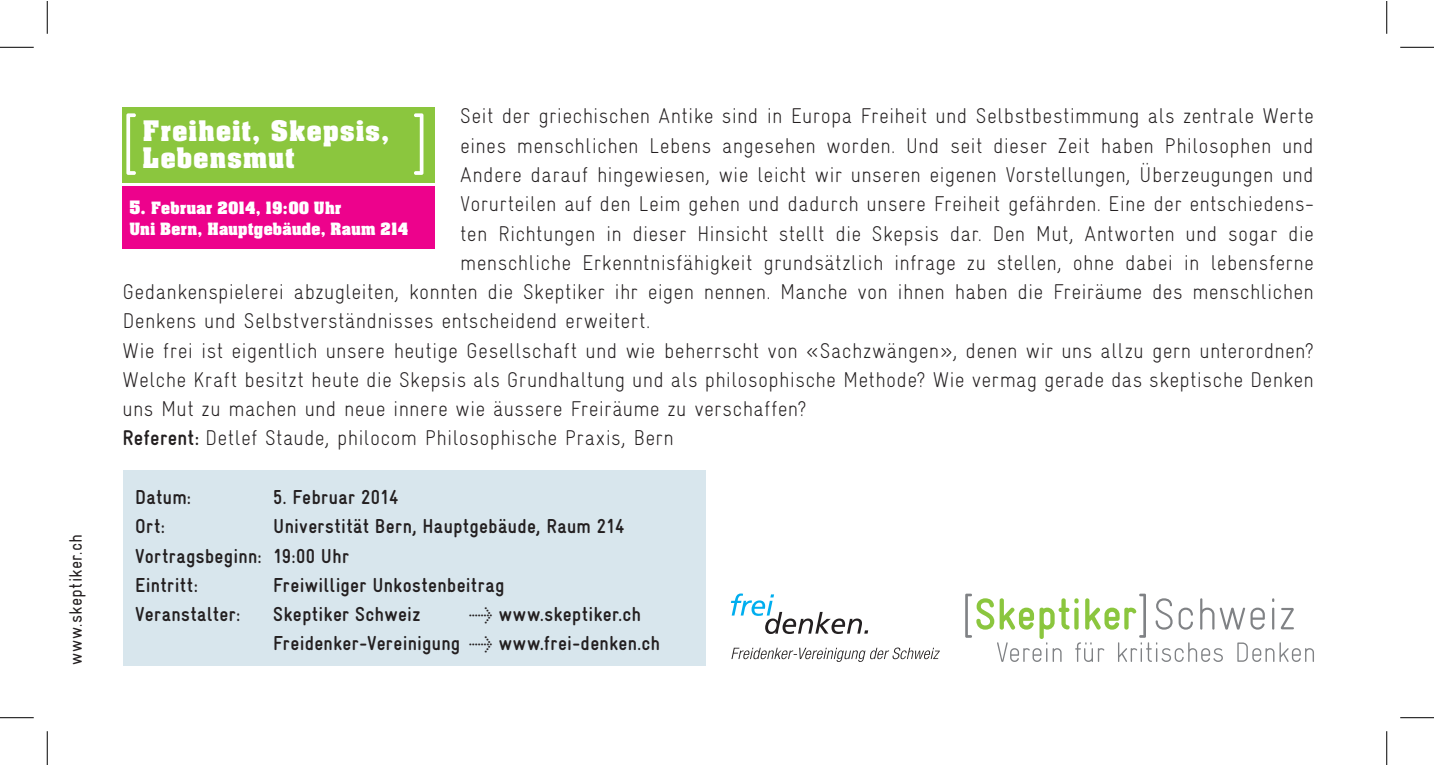
<style>
.page{position:relative;width:1434px;height:765px;background:#fff}
.page>*{position:absolute;margin:0;border:0;box-sizing:border-box;transform-origin:0 0}
.t1{font:700 24.07px/26.6px "Aachen";letter-spacing:.055em;color:#fff}
.t2{font:300 21.38px "Gravur Condensed";letter-spacing:.01em;color:#231f20}
.t3{font:700 20.25px/29.2px "Gravur Condensed";letter-spacing:.015em;color:#231f20}
.t4{font:condensed 18px "Gravur";letter-spacing:.02em;color:#231f20}
.t5{font:700 14.4px/20.5px "Aachen";letter-spacing:.02em;color:#fff}
.s1{font-weight:700}
.s2{font-size:15.75px}
.s3{font-family:"Meta"}
</style>
<div class="page">
<div style="left:123px;top:469px;width:582px;height:196px;background:#d8e6ed"></div>
<svg style="left:965px;top:593px;width:349px;height:68px"></svg>
<div style="left:123px;top:107px;width:312px;height:75px;background:#8bc63e"></div>
<div style="left:123px;top:187px;width:312px;height:62px;background:#ed028c"></div>
<svg style="left:126px;top:113px;width:10px;height:62px"></svg>
<svg style="left:414px;top:113px;width:9px;height:62px"></svg>
<svg style="left:731px;top:593px;width:137px;height:40px"></svg>
<svg style="left:731px;top:647px;width:209px;height:14px"></svg>
<hr style="left:0;top:47px;width:34px;height:1px;background:#000">
<hr style="left:1400px;top:47px;width:33px;height:1px;background:#000">
<hr style="left:0;top:717px;width:34px;height:1px;background:#000">
<hr style="left:1400px;top:717px;width:33px;height:1px;background:#000">
<hr style="left:47px;top:1px;width:1px;height:33px;background:#000">
<hr style="left:47px;top:730px;width:1px;height:34px;background:#000">
<hr style="left:1386px;top:1px;width:1px;height:33px;background:#000">
<hr style="left:1386px;top:730px;width:1px;height:34px;background:#000">
<p class="t4" style="left:66px;top:664px;width:132px;rotate:-90deg">www.skeptiker.ch</p>
<p class="t2" style="left:460px;top:104px;width:855px">Seit der griechischen Antike sind in Europa Freiheit und Selbstbestimmung als zentrale Werte</p>
<p class="t2" style="left:460px;top:133px;width:855px">eines menschlichen Lebens angesehen worden. Und seit dieser Zeit haben Philosophen und</p>
<p class="t2" style="left:460px;top:163px;width:855px">Andere darauf hingewiesen, wie leicht wir unseren eigenen Vorstellungen, Überzeugungen und</p>
<p class="t2" style="left:460px;top:192px;width:855px">Vorurteilen auf den Leim gehen und dadurch unsere Freiheit gefährden. Eine der entschiedens-</p>
<p class="t2" style="left:460px;top:221px;width:855px">ten Richtungen in dieser Hinsicht stellt die Skepsis dar. Den Mut, Antworten und sogar die</p>
<p class="t2" style="left:460px;top:250px;width:855px">menschliche Erkenntnisfähigkeit grundsätzlich infrage zu stellen, ohne dabei in lebensferne</p>
<p class="t2" style="left:123px;top:280px;width:1193px">Gedankenspielerei abzugleiten, konnten die Skeptiker ihr eigen nennen. Manche von ihnen haben die Freiräume des menschlichen</p>
<p class="t2" style="left:123px;top:309px;width:529px">Denkens und Selbstverständnisses entscheidend erweitert.</p>
<p class="t2" style="left:123px;top:338px;width:1193px">Wie frei ist eigentlich unsere heutige Gesellschaft und wie beherrscht von «Sachzwängen», denen wir uns allzu gern unterordnen?</p>
<p class="t2" style="left:123px;top:367px;width:1193px">Welche Kraft besitzt heute die Skepsis als Grundhaltung und als philosophische Methode? Wie vermag gerade das skeptische Denken</p>
<p class="t2" style="left:123px;top:396px;width:686px">uns Mut zu machen und neue innere wie äussere Freiräume zu verschaffen?</p>
<p class="t2" style="left:123px;top:426px;width:553px"><span class="s1">Referent:</span> Detlef Staude, philocom Philosophische Praxis, Bern</p>
<p class="t3" style="left:135px;top:482px;width:57px">Datum:</p>
<p class="t3" style="left:273px;top:482px;width:127px">5. Februar 2014</p>
<p class="t3" style="left:135px;top:511px;width:31px">Ort:</p>
<p class="t1" style="left:143px;top:117px;width:248px">Freiheit, Skepsis,<br>Lebensmut</p>
<p class="t5" style="left:129px;top:197px;width:280px"><span class="s2">5.</span> Februar 2014, 19:00 Uhr<br>Uni Bern, Hauptgebäude, Raum 214</p>
<p class="t3" style="left:135px;top:511px;width:491px;text-indent:138px">Universtität Bern, Hauptgebäude, Raum 214<br>Vortragsbeginn: 19:00 Uhr<br>Eintritt:</p>
<p class="t3" style="left:273px;top:570px;width:233px">Freiwilliger Unkostenbeitrag</p>
<p class="t3" style="left:135px;top:599px;width:106px">Veranstalter:</p>
<p class="t3" style="left:273px;top:599px;width:149px">Skeptiker Schweiz</p>
<p class="t3" style="left:273px;top:599px;width:388px;text-indent:196px"><span class="s3">&gt;</span> www.skeptiker.ch<br>Freidenker-Vereinigung <span class="s3">&gt;</span> www.frei-denken.ch</p>
</div>
